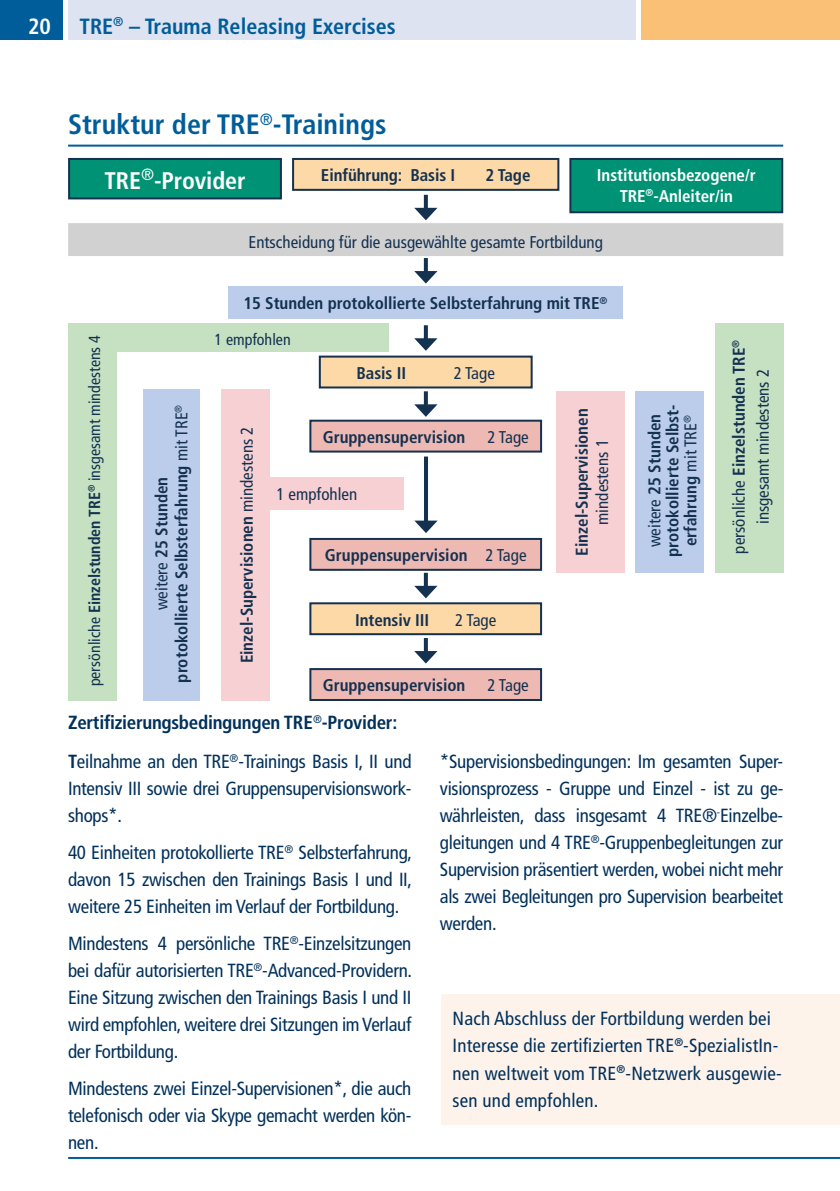
<style>
.page{position:relative;width:840px;height:1191px;background:#fff}
.page>*{position:absolute;margin:0;border:0;box-sizing:border-box;transform-origin:0 0}
.t1{font:700 condensed 28px "Frutiger LT Std";color:#005d9a}
.t2{font:700 condensed 24px "Frutiger LT Std";letter-spacing:-.005em;color:#fff}
.t3{font:700 condensed 22px "Frutiger LT Std";color:#005d9a}
.t4{font:700 condensed 22px "Frutiger LT Std";color:#fff}
.t5{font:condensed 19px/27px "Frutiger LT Std";letter-spacing:-.015em;color:#00305b;text-align:justify}
.t6{font:condensed 19px/27px "Frutiger LT Std";letter-spacing:.01em;color:#00305b}
.t7{font:700 condensed 19px/39px "Frutiger LT Std";letter-spacing:-.015em;color:#00305b}
.t8{font:700 condensed 17px/18px "Frutiger LT Std";color:#143150;text-align:center}
.t9{font:condensed 17px/24px "Frutiger LT Std";color:#143150;text-align:center}
.t10{font:700 condensed 17px/20.4px "Frutiger LT Std";letter-spacing:-.005em;color:#fff;text-align:center}
.t11{font:condensed 16px "Frutiger LT Std";color:#143150}
.s1{font-weight:700}
.s2{font-weight:400}
</style>
<div class="page">
<div style="left:641px;top:0;width:198px;height:40px;background:#fac075"></div>
<div style="left:68px;top:0;width:567px;height:40px;background:#dee3f1"></div>
<div style="left:0;top:0;width:62px;height:40px;background:#005d9a"></div>
<hr style="left:68px;top:1157px;width:771px;height:2px;background:#005d9a">
<hr style="left:68px;top:145px;width:714px;height:2px;background:#005d9a">
<div style="left:441px;top:994px;width:398px;height:130px;background:#fef3eb"></div>
<div style="left:221px;top:389px;width:48px;height:312px;background:#f6d0d2"></div>
<div style="left:319px;top:356px;width:212px;height:31px;background:#fdd9a7"></div>
<div style="left:318px;top:355px;width:214px;height:33px;border:2px solid #143150"></div>
<div style="left:310px;top:603px;width:230px;height:31px;background:#fdd9a7"></div>
<div style="left:309px;top:602px;width:232px;height:33px;border:2px solid #143150"></div>
<div style="left:69px;top:224px;width:712px;height:31px;background:#d1d1d2"></div>
<div style="left:68px;top:223px;width:714px;height:33px;border:2px solid #d1d1d2"></div>
<div style="left:310px;top:421px;width:230px;height:30px;background:#eeb9b3"></div>
<div style="left:309px;top:420px;width:232px;height:32px;border:2px solid #143150"></div>
<div style="left:310px;top:539px;width:230px;height:31px;background:#eeb9b3"></div>
<div style="left:309px;top:538px;width:232px;height:33px;border:2px solid #143150"></div>
<div style="left:310px;top:669px;width:230px;height:31px;background:#eeb9b3"></div>
<div style="left:309px;top:668px;width:232px;height:33px;border:2px solid #143150"></div>
<svg style="left:423px;top:195px;width:4px;height:13px"></svg>
<svg style="left:414px;top:208px;width:23px;height:12px"></svg>
<svg style="left:423px;top:258px;width:4px;height:13px"></svg>
<svg style="left:414px;top:271px;width:23px;height:12px"></svg>
<svg style="left:423px;top:325px;width:4px;height:13px"></svg>
<svg style="left:414px;top:338px;width:23px;height:13px"></svg>
<svg style="left:423px;top:391px;width:4px;height:13px"></svg>
<svg style="left:414px;top:404px;width:23px;height:13px"></svg>
<svg style="left:423px;top:573px;width:4px;height:13px"></svg>
<svg style="left:414px;top:586px;width:23px;height:12px"></svg>
<svg style="left:423px;top:638px;width:4px;height:13px"></svg>
<svg style="left:414px;top:651px;width:23px;height:12px"></svg>
<hr style="left:424px;top:456px;width:4px;height:68px;background:#143150">
<svg style="left:414px;top:520px;width:23px;height:13px"></svg>
<div style="left:259px;top:477px;width:145px;height:33px;background:#f6d0d2"></div>
<div style="left:68px;top:323px;width:48px;height:378px;background:#c6e1c2"></div>
<div style="left:143px;top:389px;width:56px;height:312px;background:#bccdeb"></div>
<div style="left:228px;top:286px;width:394px;height:33px;background:#bccdeb"></div>
<div style="left:116px;top:323px;width:273px;height:28px;background:#c6e1c2"></div>
<div style="left:293px;top:159px;width:265px;height:31px;background:#fdd9a7"></div>
<div style="left:292px;top:158px;width:267px;height:33px;border:2px solid #143150"></div>
<div style="left:635px;top:391px;width:68px;height:182px;background:#bccdeb"></div>
<div style="left:714px;top:323px;width:68px;height:250px;background:#c6e1c2"></div>
<div style="left:556px;top:391px;width:68px;height:182px;background:#f6d0d2"></div>
<div style="left:69px;top:159px;width:212px;height:39px;background:#009275"></div>
<div style="left:68px;top:158px;width:214px;height:41px;border:2px solid #143150"></div>
<div style="left:570px;top:159px;width:211px;height:53px;background:#009275"></div>
<div style="left:569px;top:158px;width:213px;height:55px;border:2px solid #143150"></div>
<p class="t4" style="left:28px;top:13px;width:24px">20</p>
<p class="t3" style="left:79px;top:13px;width:318px">TRE<sup>®</sup> – Trauma Releasing Exercises</p>
<h1 class="t1" style="left:68px;top:108px;width:320px">Struktur der TRE<sup>®</sup>-Trainings</h1>
<p class="t8" style="left:321px;top:166px;width:136px">Einführung: Basis I</p>
<p class="t8" style="left:485px;top:166px;width:46px">2 Tage</p>
<p class="t2" style="left:104px;top:167px;width:142px">TRE<sup>®</sup>-Provider</p>
<p class="t10" style="left:596px;top:165px;width:160px">Institutionsbezogene/r<br>TRE<sup>®</sup>-Anleiter/in</p>
<p class="t11" style="left:85px;top:686px;width:353px;rotate:-90deg">persönliche <span class="s1">Einzelstunden TRE</span><sup>®</sup> insgesamt mindestens 4</p>
<p class="t8" style="left:151px;top:682px;width:279px;line-height:20px;rotate:-90deg"><span class="s2">weitere</span> 25 Stunden<br>protokollierte Selbsterfahrung <span class="s2">mit TRE</span><sup>®</sup></p>
<p class="t9" style="left:248px;top:230px;width:356px">Entscheidung für die ausgewählte gesamte Fortbildung</p>
<p class="t8" style="left:243px;top:294px;width:365px">15 Stunden protokollierte Selbsterfahrung mit TRE<sup>®</sup></p>
<p class="t11" style="left:214px;top:330px;width:78px">1 empfohlen</p>
<p class="t8" style="left:238px;top:663px;width:238px;rotate:-90deg">Einzel-Supervisionen <span class="s2">mindestens 2</span></p>
<p class="t8" style="left:356px;top:364px;width:51px">Basis II</p>
<p class="t9" style="left:453px;top:361px;width:43px">2 Tage</p>
<p class="t8" style="left:322px;top:428px;width:144px">Gruppensupervision</p>
<p class="t9" style="left:487px;top:425px;width:43px">2 Tage</p>
<p class="t9" style="left:276px;top:483px;width:82px">1 empfohlen</p>
<p class="t8" style="left:325px;top:546px;width:203px">Gruppensupervision <span class="s2">2 Tage</span></p>
<p class="t8" style="left:355px;top:610px;width:76px">Intensiv III</p>
<p class="t9" style="left:455px;top:608px;width:43px">2 Tage</p>
<p class="t8" style="left:322px;top:676px;width:144px">Gruppensupervision</p>
<p class="t9" style="left:487px;top:673px;width:43px">2 Tage</p>
<p class="t8" style="left:572px;top:555px;width:149px;rotate:-90deg">Einzel-Supervisionen</p>
<p class="t9" style="left:590px;top:525px;width:87px;rotate:-90deg">mindestens 1</p>
<p class="t8" style="left:645px;top:557px;width:154px;rotate:-90deg"><span class="s2">weitere</span> 25 Stunden protokollierte Selbst&shy;erfahrung <span class="s2">mit TRE</span><sup>®</sup></p>
<p class="t9" style="left:726px;top:553px;width:215px;rotate:-90deg">persönliche <span class="s1">Einzelstunden TRE</span><sup>® </sup>insgesamt mindestens 2</p>
<p class="t7" style="left:68px;top:703px;width:344px">Zertifizierungsbedingungen TRE<sup>®</sup>-Provider:<br>T<span class="s2">eilnahme an den TRE</span><sup>®</sup><span class="s2">-Trainings Basis I, II und</span></p>
<p class="t5" style="left:68px;top:775px;width:344px">Intensiv III sowie drei Gruppensupervisionswork&shy;shops*.</p>
<p class="t5" style="left:68px;top:839px;width:345px">40 Einheiten protokollierte TRE<sup>®</sup> Selbsterfahrung, davon 15 zwischen den Trainings Basis I und II, weitere 25 Einheiten im Verlauf der Fortbildung.</p>
<p class="t5" style="left:68px;top:930px;width:345px">Mindestens 4 persönliche TRE<sup>®</sup>-Einzelsitzungen bei dafür autorisierten TRE<sup>®</sup>-Advanced-Providern.<br>Eine Sitzung zwischen den Trainings Basis I und II wird empfohlen, weitere drei Sitzungen im Verlauf der Fortbildung.</p>
<p class="t5" style="left:68px;top:1075px;width:344px">Mindestens zwei Einzel-Supervisionen*, die auch telefonisch oder via Skype gemacht werden kön&shy;nen.</p>
<p class="t5" style="left:439px;top:748px;width:345px">*Supervisionsbedingungen: Im gesamten Super&shy;visionsprozess - Gruppe und Einzel - ist zu ge&shy;währleisten, dass insgesamt 4 TRE®<sup>-</sup>Einzelbe&shy;gleitungen und 4 TRE<sup>®</sup>-Gruppenbegleitungen zur Supervision präsentiert werden, wobei nicht mehr als zwei Begleitungen pro Supervision bearbeitet werden.</p>
<p class="t6" style="left:452px;top:1005px;width:330px">Nach Abschluss der Fortbildung werden bei Interesse die zertifizierten TRE<sup>®</sup>-SpezialistIn&shy;nen weltweit vom TRE<sup>®</sup>-Netzwerk ausgewie&shy;sen und empfohlen.</p>
</div>
